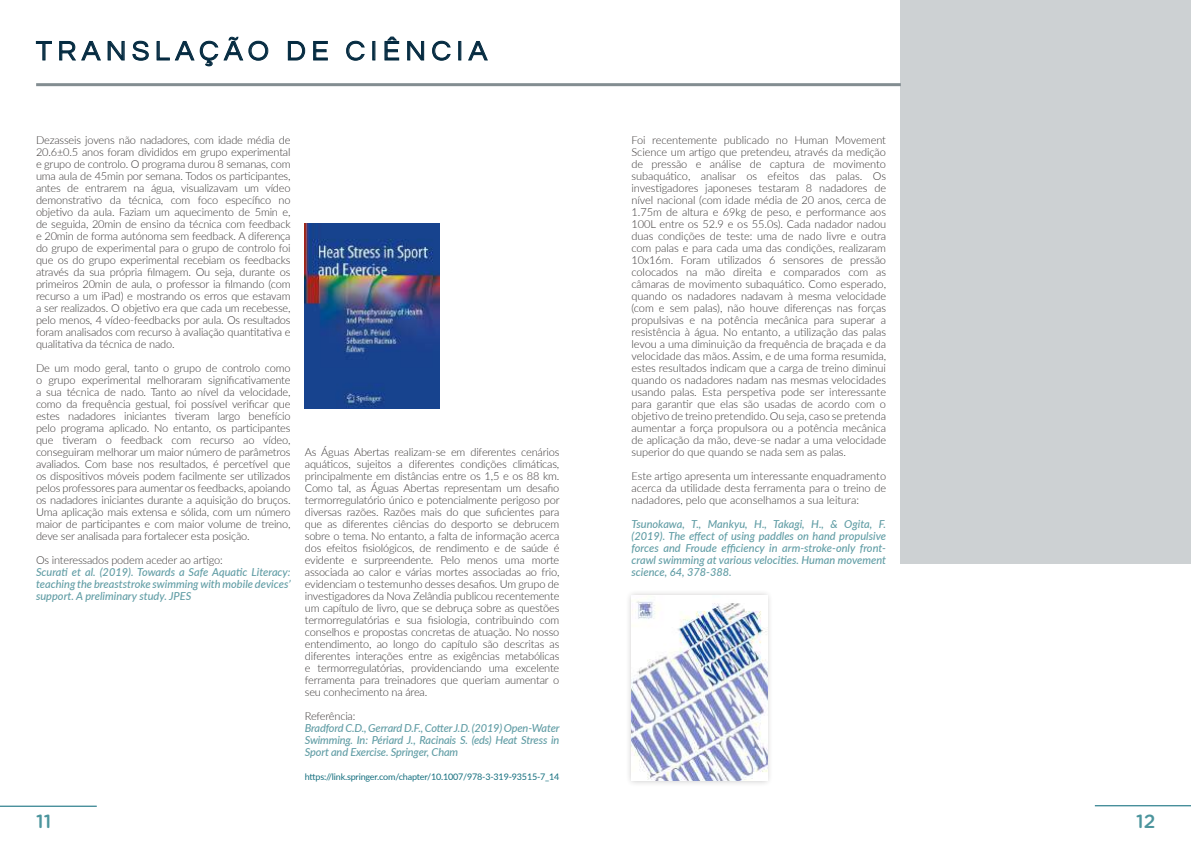
<style>
.page{position:relative;width:1191px;height:842px;background:#fff}
.page>*{position:absolute;margin:0;border:0;box-sizing:border-box;transform-origin:0 0}
.t1{font:28px "Questrial";letter-spacing:.2em;color:#042a40}
.t2{font:500 19px "Gotham Rounded";color:#4c959d}
.t3{font:300 11px/12px "Lato";letter-spacing:-.015em;color:#393535;text-align:justify}
.t4{font:italic 500 11px/12px "Lato";color:#619da5;text-align:justify}
.t5{font:9px "Lato";letter-spacing:-.02em;color:#156f7f}
</style>
<div class="page">
<hr style="left:0;top:806px;width:97px;height:1px;background:#006475">
<hr style="left:1094px;top:805px;width:97px;height:1px;background:#006475">
<img style="left:305px;top:224px;width:134px;height:184px">
<div style="left:625px;top:589px;width:148px;height:198px;background:#241f1f;opacity:.25"></div>
<img style="left:631px;top:596px;width:136px;height:185px">
<svg style="left:35px;top:41px;width:17px;height:20px"></svg>
<svg style="left:59px;top:41px;width:66px;height:20px"></svg>
<svg style="left:132px;top:40px;width:17px;height:21px"></svg>
<svg style="left:156px;top:36px;width:113px;height:31px"></svg>
<svg style="left:287px;top:41px;width:19px;height:20px"></svg>
<svg style="left:313px;top:41px;width:15px;height:20px"></svg>
<svg style="left:346px;top:40px;width:19px;height:21px"></svg>
<svg style="left:384px;top:36px;width:16px;height:25px"></svg>
<svg style="left:407px;top:41px;width:18px;height:20px"></svg>
<svg style="left:432px;top:40px;width:19px;height:21px"></svg>
<svg style="left:468px;top:41px;width:20px;height:20px"></svg>
<hr style="left:36px;top:83px;width:864px;height:3px;background:#838d91">
<div style="left:900px;top:0;width:291px;height:564px;background:#cdd1d3"></div>
<h1 class="t1" style="left:36px;top:37px;width:453px">TRANSLAÇÃO DE CIÊNCIA</h1>
<p class="t3" style="left:36px;top:134px;width:256px">Dezasseis jovens não nadadores, com idade média de 20.6±0.5 anos foram divididos em grupo experimental e grupo de controlo. O programa durou 8 semanas, com uma aula de 45min por semana. Todos os participantes, antes de entrarem na água, visualizavam um vídeo demonstrativo da técnica, com foco específico no objetivo da aula. Faziam um aquecimento de 5min e, de seguida, 20min de ensino da técnica com feedback e 20min de forma autónoma sem feedback. A diferença do grupo de experimental para o grupo de controlo foi que os do grupo experimental recebiam os feedbacks através da sua própria filmagem. Ou seja, durante os primeiros 20min de aula, o professor ia filmando (com recurso a um iPad) e mostrando os erros que estavam a ser realizados. O objetivo era que cada um recebesse, pelo menos, 4 vídeo-feedbacks por aula. Os resultados foram analisados com recurso à avaliação quantitativa e qualitativa da técnica de nado.</p>
<p class="t3" style="left:36px;top:362px;width:256px">De um modo geral, tanto o grupo de controlo como o grupo experimental melhoraram significativamente a sua técnica de nado. Tanto ao nível da velocidade, como da frequência gestual, foi possível verificar que estes nadadores iniciantes tiveram largo benefício pelo programa aplicado. No entanto, os participantes que tiveram o feedback com recurso ao vídeo, conseguiram melhorar um maior número de parâmetros avaliados. Com base nos resultados, é percetível que os dispositivos móveis podem facilmente ser utilizados pelos professores para aumentar os feedbacks, apoiando os nadadores iniciantes durante a aquisição do bruços.<br>Uma aplicação mais extensa e sólida, com um número maior de participantes e com maior volume de treino, deve ser analisada para fortalecer esta posição.</p>
<p class="t3" style="left:36px;top:554px;width:188px">Os interessados podem aceder ao artigo:</p>
<p class="t4" style="left:36px;top:566px;width:256px">Scurati et al. (2019). Towards a Safe Aquatic Literacy: teaching the breaststroke swimming with mobile devices’ support. A preliminary study. JPES</p>
<p class="t3" style="left:305px;top:446px;width:256px">As Águas Abertas realizam-se em diferentes cenários aquáticos, sujeitos a diferentes condições climáticas, principalmente em distâncias entre os 1,5 e os 88 km.<br>Como tal, as Águas Abertas representam um desafio termorregulatório único e potencialmente perigoso por diversas razões. Razões mais do que suficientes para que as diferentes ciências do desporto se debrucem sobre o tema. No entanto, a falta de informação acerca dos efeitos fisiológicos, de rendimento e de saúde é evidente e surpreendente. Pelo menos uma morte associada ao calor e várias mortes associadas ao frio, evidenciam o testemunho desses desafios. Um grupo de investigadores da Nova Zelândia publicou recentemente um capítulo de livro, que se debruça sobre as questões termorregulatórias e sua fisiologia, contribuindo com conselhos e propostas concretas de atuação. No nosso entendimento, ao longo do capítulo são descritas as diferentes interações entre as exigências metabólicas e termorregulatórias, providenciando uma excelente ferramenta para treinadores que queriam aumentar o seu conhecimento na área.</p>
<p class="t3" style="left:305px;top:710px;width:52px">Referência:</p>
<p class="t4" style="left:305px;top:722px;width:256px">Bradford C.D., Gerrard D.F., Cotter J.D. (2019) Open-Water Swimming. In: Périard J., Racinais S. (eds) Heat Stress in Sport and Exercise. Springer, Cham</p>
<p class="t5" style="left:305px;top:770px;width:256px">https://link.springer.com/chapter/10.1007/978-3-319-93515-7_14</p>
<p class="t3" style="left:631px;top:134px;width:256px">Foi recentemente publicado no Human Movement Science um artigo que pretendeu, através da medição de pressão e análise de captura de movimento subaquático, analisar os efeitos das palas. Os investigadores japoneses testaram 8 nadadores de nível nacional (com idade média de 20 anos, cerca de 1.75m de altura e 69kg de peso, e performance aos 100L entre os 52.9 e os 55.0s). Cada nadador nadou duas condições de teste: uma de nado livre e outra com palas e para cada uma das condições, realizaram 10x16m. Foram utilizados 6 sensores de pressão colocados na mão direita e comparados com as câmaras de movimento subaquático. Como esperado, quando os nadadores nadavam à mesma velocidade (com e sem palas), não houve diferenças nas forças propulsivas e na potência mecânica para superar a resistência à água. No entanto, a utilização das palas levou a uma diminuição da frequência de braçada e da velocidade das mãos. Assim, e de uma forma resumida, estes resultados indicam que a carga de treino diminui quando os nadadores nadam nas mesmas velocidades usando palas. Esta perspetiva pode ser interessante para garantir que elas são usadas de acordo com o objetivo de treino pretendido. Ou seja, caso se pretenda aumentar a força propulsora ou a potência mecânica de aplicação da mão, deve-se nadar a uma velocidade superior do que quando se nada sem as palas.</p>
<p class="t3" style="left:631px;top:470px;width:256px">Este artigo apresenta um interessante enquadramento acerca da utilidade desta ferramenta para o treino de nadadores, pelo que aconselhamos a sua leitura:</p>
<p class="t4" style="left:631px;top:518px;width:256px">Tsunokawa, T., Mankyu, H., Takagi, H., &amp; Ogita, F. (2019). The effect of using paddles on hand propulsive forces and Froude efficiency in arm-stroke-only front&shy;crawl swimming at various velocities. Human movement science, 64, 378-388.</p>
<h2 class="t2" style="left:36px;top:807px;width:17px">11</h2>
<h2 class="t2" style="left:1136px;top:808px;width:21px">12</h2>
</div>
